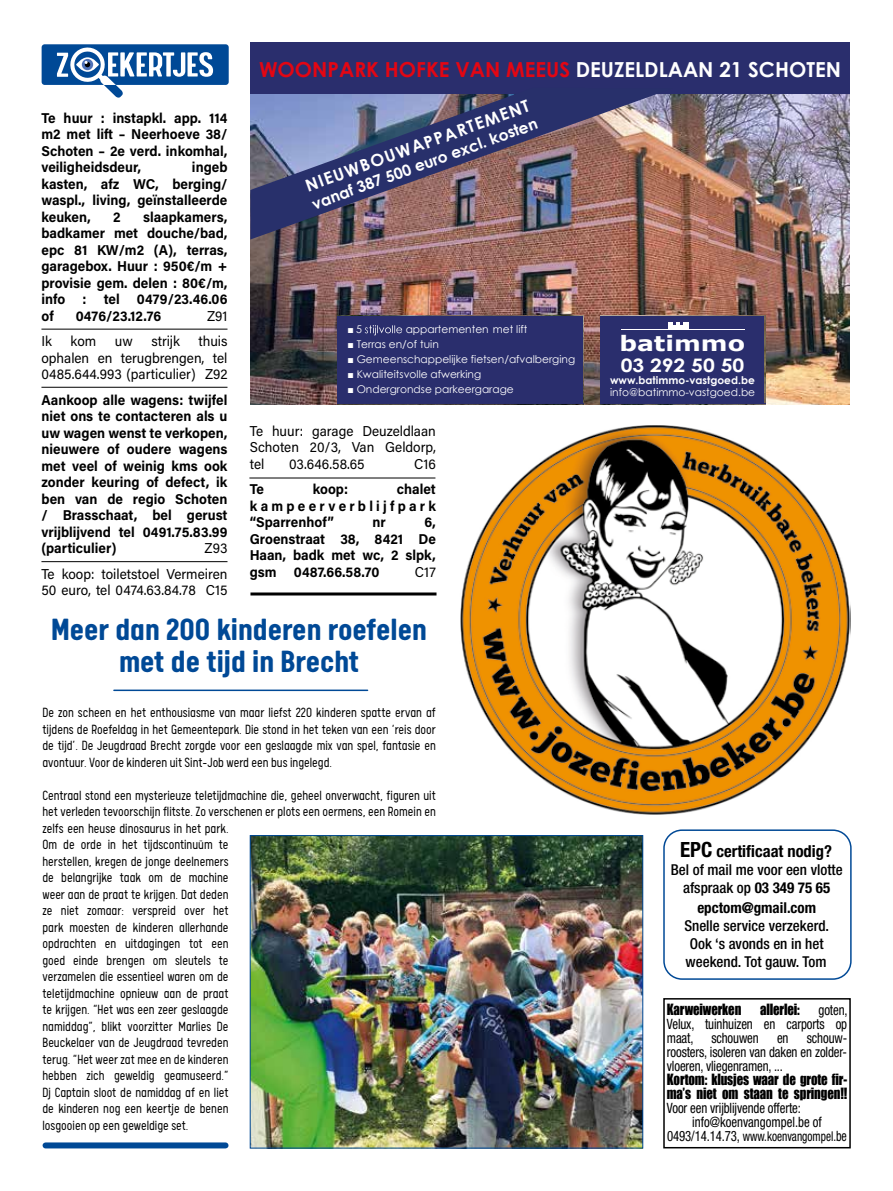
<style>
.page{position:relative;width:893px;height:1191px;background:#fff}
.page>*{position:absolute;margin:0;border:0;box-sizing:border-box;transform-origin:0 0}
.t1{font:700 34.5px/31.5px "Calps";color:#004996;text-align:center}
.t2{font:700 21.15px "Verdana";color:#fff;scale:1.2 1}
.t3{font:700 20.7px "Century Gothic";color:#e30613}
.t4{font:700 18.6px "Century Gothic";color:#fff;scale:1.13 1}
.t5{font:700 16.8px "Century Gothic";color:#fff}
.t6{font:700 condensed 16.5px "Helvetica Neue LT Std";color:#000}
.t7{font:700 15.6px "Century Gothic";color:#fff}
.t8{font:300 15px/16.5px "Calps";color:#000;text-align:justify;scale:.9 1}
.t9{font:500 condensed 15px/18px "Helvetica Neue LT Std";color:#000;text-align:center}
.t10{font:700 condensed 15px "Helvetica Neue LT Std";color:#000}
.t11{font:700 14.25px/16.5px "Acumin Pro";color:#000;text-align:justify;scale:.95 1}
.t12{font:14.25px/16.5px "Acumin Pro";color:#000;text-align:justify;scale:.95 1}
.t13{font:condensed 14.25px/14px "Helvetica Neue LT Std";letter-spacing:-.01em;color:#000;text-align:justify;scale:.9 1}
.t14{font:14.25px/14px "Impact";letter-spacing:-.01em;color:#000;scale:.9 1}
.t15{font:condensed 13.5px "Helvetica Neue LT Std";color:#000;scale:.84 1}
.t16{font:10.65px "Century Gothic";color:#fff}
.t17{font:700 10.65px "Century Gothic";color:#fff}
.s1{color:#fff}
.s2{font-size:21px}
.s3{font-weight:700}
.s4{font-size:14.25px}
</style>
<div class="page">
<img style="left:250px;top:94px;width:600px;height:310px">
<div style="left:250px;top:43px;width:600px;height:51px;background:#2a2e6d"></div>
<div style="left:338px;top:315px;width:245px;height:90px;background:#2a2e6d"></div>
<div style="left:601px;top:315px;width:164px;height:90px;background:#2a2e6d"></div>
<svg style="left:789px;top:403px;width:6px;height:2px"></svg>
<img style="left:250px;top:94px;width:423px;height:145px">
<img style="left:460px;top:425px;width:390px;height:390px">
<div style="left:663px;top:829px;width:189px;height:150px;border:2px solid #004996;border-radius:18px"></div>
<div style="left:663px;top:998px;width:188px;height:150px;border:2px solid #000"></div>
<div style="left:42px;top:44px;width:187px;height:41px;background:#004996;border-radius:3px"></div>
<svg style="left:57px;top:47px;width:156px;height:51px"></svg>
<hr style="left:249px;top:478px;width:186px;height:1px;background:#000">
<img style="left:252px;top:837px;width:389px;height:309px">
<div style="left:250px;top:835px;width:393px;height:313px;border:1px solid #004996"></div>
<hr style="left:114px;top:689px;width:254px;height:2px;background:#004996">
<div style="left:46px;top:1142px;width:180px;height:6px;background:#004996"></div>
<hr style="left:250px;top:592px;width:186px;height:3px;background:#000">
<hr style="left:41px;top:329px;width:186px;height:1px;background:#000">
<hr style="left:41px;top:387px;width:186px;height:1px;background:#000">
<hr style="left:41px;top:561px;width:186px;height:1px;background:#000">
<p class="t11" style="left:41px;top:109px;width:197px">Te huur : instapkl. app. 114 m2 met lift – Neerhoeve 38/ Schoten – 2e verd. inkomhal, veiligheidsdeur,</p>
<p class="t11" style="left:41px;top:158px;width:197px;text-indent:151px">ingeb kasten, afz WC, berging/ waspl., living, geïnstalleerde keuken,</p>
<p class="t11" style="left:41px;top:208px;width:197px;text-indent:102px">slaapkamers, badkamer met douche/bad, epc 81 KW/m2 (A), terras, garagebox. Huur : 950€/m + provisie gem. delen : 80€/m, info : tel 0479/23.46.06 of</p>
<p class="t11" style="left:113px;top:208px;width:9px">2</p>
<p class="t11" style="left:76px;top:307px;width:92px">0476/23.12.76</p>
<p class="t12" style="left:207px;top:307px;width:23px">Z91</p>
<p class="t12" style="left:41px;top:332px;width:197px;text-indent:157px">thuis ophalen en terugbrengen, tel 0485.644.993 (particulier) Z92</p>
<p class="t11" style="left:41px;top:391px;width:197px">Aankoop alle wagens: twijfel niet ons te contacteren als u uw wagen wenst te verkopen, nieuwere of oudere wagens met veel of weinig kms ook zonder keuring of defect, ik ben van de regio Schoten / Brasschaat, bel gerust vrijblijvend tel 0491.75.83.99 (particulier)</p>
<p class="t12" style="left:41px;top:332px;width:13px">Ik</p>
<p class="t12" style="left:71px;top:332px;width:28px">kom</p>
<p class="t12" style="left:115px;top:332px;width:20px">uw</p>
<p class="t12" style="left:151px;top:332px;width:31px">strijk</p>
<p class="t12" style="left:41px;top:535px;width:197px;line-height:25.5px;text-align:right">Z93<br>Te koop: toiletstoel Vermeiren</p>
<p class="t12" style="left:41px;top:581px;width:197px">50 euro, tel 0474.63.84.78 C15</p>
<h3 class="t3" style="left:259px;top:54px;width:583px">WOONPARK HOFKE VAN MEEUS <span class="s1">DEUZELDLAAN 21 SCHOTEN</span></h3>
<p class="t5" style="left:302px;top:174px;width:239px;rotate:-20deg">NIEUWBOUWAPPARTEMENT</p>
<p class="t7" style="left:309px;top:193px;width:240px;rotate:-20deg">vanaf 387 500 euro excl. kosten</p>
<p class="t16" style="left:347px;top:322px;width:16px">■5</p>
<p class="t16" style="left:406px;top:322px;width:123px">a partementen met lift</p>
<p class="t16" style="left:399px;top:322px;width:122px">appartementen met lift</p>
<p class="t16" style="left:347px;top:337px;width:93px">■ Terras en/of tuin</p>
<p class="t16" style="left:347px;top:352px;width:229px">■ Gemeenschappelijke fietsen/afvalberging</p>
<p class="t16" style="left:347px;top:367px;width:135px">■ Kwaliteitsvolle afwerking</p>
<p class="t16" style="left:347px;top:382px;width:168px">■ Ondergrondse parkeergarage</p>
<p class="t12" style="left:250px;top:422px;width:197px">Te huur: garage Deuzeldlaan Schoten 20/3, Van Geldorp, tel</p>
<p class="t12" style="left:289px;top:455px;width:81px">03.646.58.65</p>
<p class="t12" style="left:414px;top:455px;width:24px">C16</p>
<p class="t11" style="left:250px;top:480px;width:17px">Te</p>
<p class="t11" style="left:313px;top:480px;width:39px">koop:</p>
<p class="t11" style="left:250px;top:480px;width:197px;text-indent:147px">chalet kampeerverblijfpark “Sparrenhof”</p>
<p class="t11" style="left:250px;top:513px;width:197px;text-indent:175px">6, Groenstraat 38, 8421 De Haan, badk met wc, 2 slpk, gsm 0487.66.58.70</p>
<p class="t11" style="left:373px;top:513px;width:16px">nr</p>
<p class="t12" style="left:415px;top:563px;width:23px">C17</p>
<h2 class="t2" style="left:619px;top:329px;width:106px">batimmo</h2>
<p class="t4" style="left:621px;top:351px;width:111px">03 292 50 50</p>
<p class="t17" style="left:610px;top:372px;width:146px">www.batimmo-vastgoed.be</p>
<p class="t16" style="left:610px;top:385px;width:147px">info@batimmo-vastgoed.be</p>
<p class="t4" style="left:621px;top:355px;width:111px">03 292 50 50</p>
<p class="t17" style="left:610px;top:382px;width:146px">www.batimmo-vastgoed.be</p>
<h1 class="t1" style="left:51px;top:612px;width:377px">Meer dan 200 kinderen roefelen met de tijd in Brecht</h1>
<p class="t8" style="left:43px;top:704px;width:439px">De zon scheen en het enthousiasme van maar liefst 220 kinderen spatte ervan af tijdens de Roefeldag in het Gemeentepark. Die stond in het teken van een ‘reis door de tijd’. De Jeugdraad Brecht zorgde voor een geslaagde mix van spel, fantasie en avontuur. Voor de kinderen uit Sint-Job werd een bus ingelegd.</p>
<p class="t8" style="left:43px;top:786px;width:439px;text-align:left">Centraal stond een mysterieuze teletijdmachine die, geheel onverwacht, figuren uit het verleden tevoorschijn flitste. Zo verschenen er plots een oermens, een Romein en zelfs een heuse dinosaurus in het park.<br>Om de orde in het tijdscontinuüm te<br>herstellen, kregen de jonge deelnemers<br>de belangrijke taak om de machine<br>weer aan de praat te krijgen. Dat deden<br>ze niet zomaar: verspreid over het<br>park moesten de kinderen allerhande<br>opdrachten en uitdagingen tot een<br>goed einde brengen om sleutels te<br>verzamelen die essentieel waren om de<br>teletijdmachine opnieuw aan de praat<br>te krijgen. “Het was een zeer geslaagde<br>namiddag”, blikt voorzitter Marlies De<br>Beuckelaer van de Jeugdraad tevreden<br>terug. “Het weer zat mee en de kinderen<br>hebben zich geweldig geamuseerd.”<br>Dj Captain sloot de namiddag af en liet<br>de kinderen nog een keertje de benen<br>losgooien op een geweldige set.</p>
<p class="t6" style="left:680px;top:841px;width:153px"><span class="s2">EPC</span> certificaat nodig?</p>
<p class="t9" style="left:671px;top:860px;width:173px">Bel of mail me voor een vlotte afspraak op <span class="s3">03 349 75 65</span></p>
<p class="t10" style="left:697px;top:898px;width:120px">epctom@gmail.com</p>
<p class="t9" style="left:684px;top:916px;width:146px;text-align:left">Snelle service verzekerd.<br>Ook ‘s avonds en in het weekend. Tot gauw. Tom</p>
<p class="t14" style="left:667px;top:1002px;width:84px">Karweiwerken</p>
<p class="t14" style="left:760px;top:1002px;width:46px">allerlei:</p>
<p class="t13" style="left:667px;top:1003px;width:202px;text-indent:152px">goten, Velux, tuinhuizen en carports op maat,</p>
<p class="t13" style="left:667px;top:1031px;width:202px;text-indent:140px">schouw&shy;roosters, isoleren van daken en zolder&shy;vloeren, vliegenramen, ...</p>
<p class="t14" style="left:667px;top:1072px;width:202px">Kortom: klusjes waar de grote fir&shy;ma’s niet om staan te springen!!</p>
<p class="t13" style="left:692px;top:1100px;width:146px;text-indent:-25px">Voor een vrijblijvende offerte: info@koenvangompel.be of</p>
<p class="t15" style="left:667px;top:1128px;width:216px"><span class="s4">0493/14.14.73,</span> www.koenvangompel.<span class="s4">be</span></p>
<p class="t13" style="left:711px;top:1031px;width:54px">schouwen</p>
<p class="t13" style="left:777px;top:1031px;width:14px">en</p>
</div>
